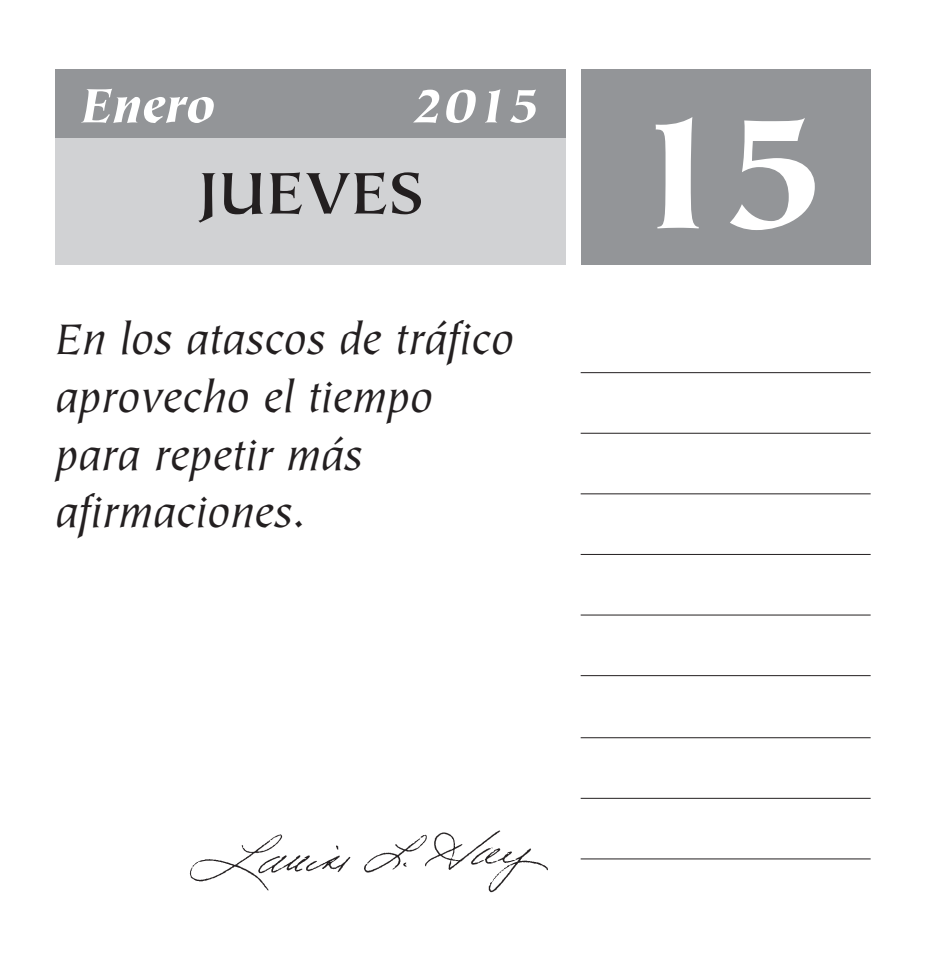
<style>
.page{position:relative;width:927px;height:972px;background:#fff}
.page>*{position:absolute;margin:0;border:0;box-sizing:border-box;transform-origin:0 0}
.t1{font:900 180px "Tiepolo Std";color:#fff}
.t2{font:700 66px "Tiepolo Std";color:#231f20}
.t3{font:italic 900 54px "Tiepolo Std";color:#fff}
.t4{font:italic 48px/57.6px "Tiepolo Std";color:#231f20}
</style>
<div class="page">
<div style="left:55px;top:69px;width:511px;height:196px;background:#d1d2d4"></div>
<div style="left:55px;top:69px;width:511px;height:68px;background:#939598"></div>
<div style="left:581px;top:70px;width:289px;height:195px;background:#939598"></div>
<img style="left:189px;top:830px;width:359px;height:63px">
<hr style="left:580px;top:372px;width:290px;height:1px;background:#231f20">
<hr style="left:580px;top:433px;width:290px;height:1px;background:#231f20">
<hr style="left:580px;top:493px;width:290px;height:1px;background:#231f20">
<hr style="left:580px;top:554px;width:290px;height:1px;background:#231f20">
<hr style="left:580px;top:614px;width:290px;height:1px;background:#231f20">
<hr style="left:580px;top:675px;width:290px;height:1px;background:#231f20">
<hr style="left:580px;top:737px;width:290px;height:1px;background:#231f20">
<hr style="left:580px;top:798px;width:290px;height:1px;background:#231f20">
<hr style="left:580px;top:858px;width:290px;height:1px;background:#231f20">
<p class="t3" style="left:81px;top:75px;width:136px">Enero</p>
<p class="t3" style="left:412px;top:75px;width:130px">2015</p>
<h2 class="t2" style="left:198px;top:157px;width:226px">JUEVES</h2>
<p class="t4" style="left:55px;top:312px;width:460px">En los atascos de tráfico aprovecho el tiempo para repetir más afirmaciones.</p>
<h1 class="t1" style="left:622px;top:71px;width:210px">15</h1>
</div>
